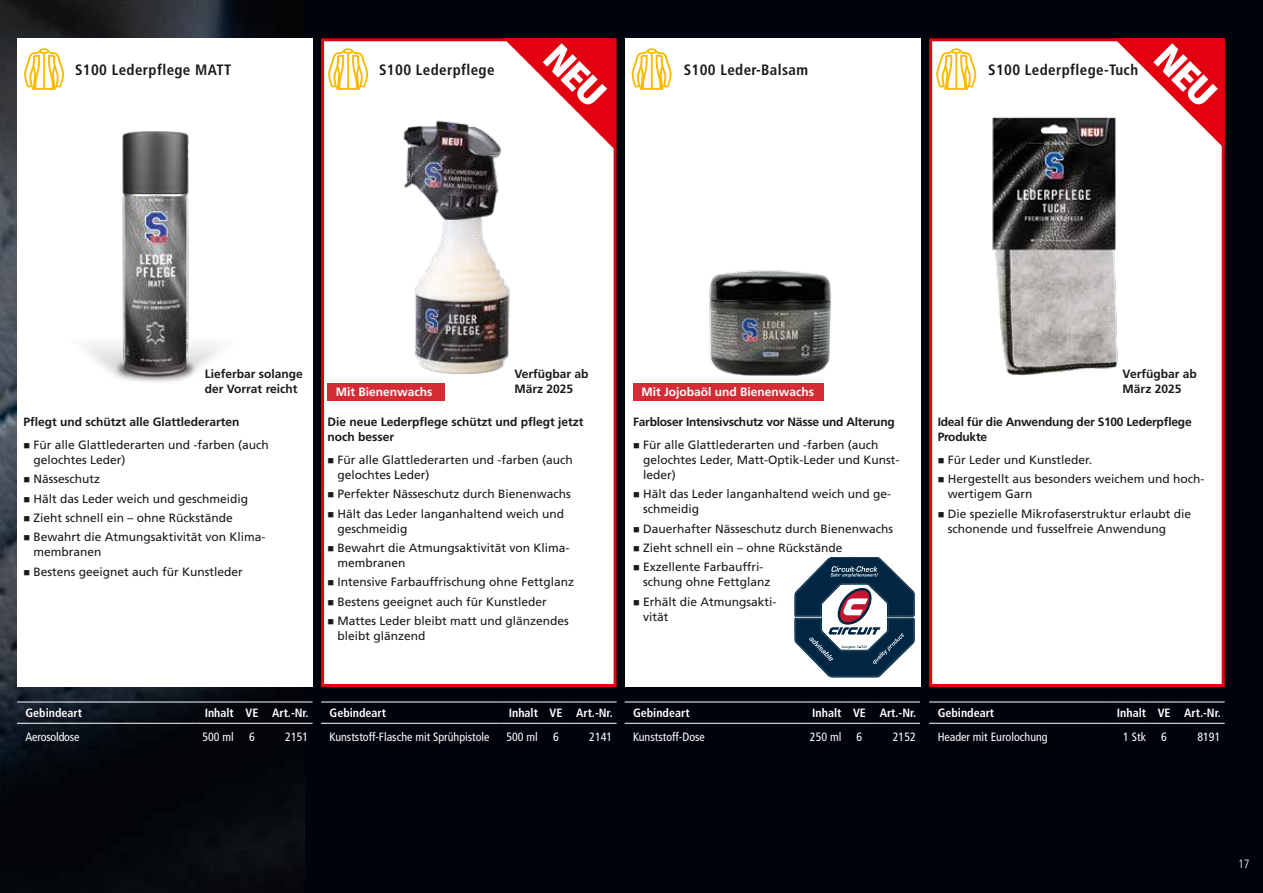
<style>
.page{position:relative;width:1263px;height:893px;background:#00020c}
.page>*{position:absolute;margin:0;border:0;box-sizing:border-box;transform-origin:0 0}
.t1{font:700 condensed 15px "Frutiger LT Pro";letter-spacing:.025em;color:#1a1a18}
.t2{font:12px/15px "Frutiger LT Pro";color:#1a1a18}
.t3{font:700 12px/15px "Frutiger LT Pro";color:#1a1a18}
.t4{font:condensed 12px "Frutiger LT Pro";color:#fff}
.t5{font:700 condensed 12px "Frutiger LT Pro";color:#fff}
.t6{font:700 12px/15px "Frutiger LT Pro";letter-spacing:-.02em;color:#1a1a18}
.t7{font:700 12px "Frutiger LT Pro";color:#fff}
.t8{font:300 condensed 12px "Frutiger LT Pro";color:#fff}
</style>
<div class="page">
<img style="left:0;top:0;width:305px;height:893px">
<div style="left:17px;top:38px;width:296px;height:649px;background:#fff"></div>
<div style="left:929px;top:38px;width:296px;height:649px;background:#fff;border:3px solid #e3000f"></div>
<div style="left:625px;top:38px;width:296px;height:649px;background:#fff"></div>
<svg style="left:795px;top:557px;width:119px;height:120px"></svg>
<div style="left:321px;top:38px;width:296px;height:649px;background:#fff;border:3px solid #e3000f"></div>
<svg style="left:328px;top:48px;width:40px;height:38px"></svg>
<svg style="left:24px;top:48px;width:40px;height:38px"></svg>
<svg style="left:936px;top:48px;width:40px;height:42px"></svg>
<svg style="left:632px;top:48px;width:40px;height:42px"></svg>
<img style="left:321px;top:86px;width:296px;height:328px">
<img style="left:27px;top:86px;width:193px;height:296px">
<img style="left:992px;top:117px;width:126px;height:259px">
<img style="left:709px;top:270px;width:122px;height:131px">
<hr style="left:321px;top:702px;width:179px;height:1px;background:#fff">
<hr style="left:500px;top:702px;width:42px;height:1px;background:#fff">
<svg style="left:542px;top:702px;width:28px;height:1px"></svg>
<hr style="left:570px;top:702px;width:47px;height:1px;background:#fff">
<hr style="left:321px;top:723px;width:179px;height:1px;background:#fff">
<hr style="left:500px;top:723px;width:42px;height:1px;background:#fff">
<svg style="left:542px;top:723px;width:28px;height:1px"></svg>
<hr style="left:570px;top:723px;width:47px;height:1px;background:#fff">
<hr style="left:17px;top:702px;width:179px;height:1px;background:#fff">
<hr style="left:196px;top:702px;width:42px;height:1px;background:#fff">
<svg style="left:238px;top:702px;width:28px;height:1px"></svg>
<hr style="left:266px;top:702px;width:47px;height:1px;background:#fff">
<hr style="left:17px;top:723px;width:179px;height:1px;background:#fff">
<hr style="left:196px;top:723px;width:42px;height:1px;background:#fff">
<svg style="left:238px;top:723px;width:28px;height:1px"></svg>
<hr style="left:266px;top:723px;width:47px;height:1px;background:#fff">
<hr style="left:929px;top:702px;width:179px;height:1px;background:#fff">
<hr style="left:1108px;top:702px;width:42px;height:1px;background:#fff">
<svg style="left:1150px;top:702px;width:28px;height:1px"></svg>
<hr style="left:1178px;top:702px;width:47px;height:1px;background:#fff">
<hr style="left:929px;top:723px;width:179px;height:1px;background:#fff">
<hr style="left:1108px;top:723px;width:42px;height:1px;background:#fff">
<svg style="left:1150px;top:723px;width:28px;height:1px"></svg>
<hr style="left:1178px;top:723px;width:47px;height:1px;background:#fff">
<hr style="left:625px;top:702px;width:178px;height:1px;background:#fff">
<hr style="left:803px;top:702px;width:43px;height:1px;background:#fff">
<svg style="left:846px;top:702px;width:27px;height:1px"></svg>
<hr style="left:873px;top:702px;width:47px;height:1px;background:#fff">
<hr style="left:625px;top:723px;width:178px;height:1px;background:#fff">
<hr style="left:803px;top:723px;width:43px;height:1px;background:#fff">
<svg style="left:846px;top:723px;width:27px;height:1px"></svg>
<hr style="left:873px;top:723px;width:47px;height:1px;background:#fff">
<div style="left:633px;top:383px;width:190px;height:18px;background:#d32c35"></div>
<div style="left:327px;top:383px;width:118px;height:18px;background:#d32c35"></div>
<svg style="left:503px;top:38px;width:111px;height:111px"></svg>
<svg style="left:1114px;top:38px;width:111px;height:111px"></svg>
<p class="t1" style="left:75px;top:61px;width:158px">S100 Lederpflege MATT</p>
<p class="t1" style="left:379px;top:61px;width:117px">S100 Lederpflege</p>
<p class="t1" style="left:684px;top:61px;width:126px">S100 Leder-Balsam</p>
<p class="t1" style="left:988px;top:61px;width:151px">S100 Lederpflege-Tuch</p>
<p class="t3" style="left:205px;top:366px;width:100px">Lieferbar solange der Vorrat reicht</p>
<p class="t3" style="left:23px;top:414px;width:218px">Pflegt und schützt alle Glattlederarten</p>
<p class="t2" style="left:33px;top:438px;width:237px;text-indent:-10px">■ Für alle Glattlederarten und -farben (auch gelochtes Leder)</p>
<p class="t2" style="left:23px;top:472px;width:78px">■ Nässeschutz</p>
<p class="t2" style="left:23px;top:491px;width:226px">■ Hält das Leder weich und geschmeidig</p>
<p class="t2" style="left:23px;top:510px;width:211px">■ Zieht schnell ein – ohne Rückstände</p>
<p class="t2" style="left:33px;top:530px;width:233px;text-indent:-10px">■ Bewahrt die Atmungsaktivität von Klima&shy;membranen</p>
<p class="t2" style="left:23px;top:564px;width:221px">■ Bestens geeignet auch für Kunstleder</p>
<p class="t3" style="left:514px;top:366px;width:76px">Verfügbar ab<br>März 2025</p>
<p class="t3" style="left:1123px;top:366px;width:76px">Verfügbar ab<br>März 2025</p>
<p class="t7" style="left:336px;top:385px;width:98px">Mit Bienenwachs</p>
<p class="t7" style="left:642px;top:385px;width:174px">Mit Jojobaöl und Bienenwachs</p>
<p class="t3" style="left:327px;top:414px;width:258px">Die neue Lederpflege schützt und pflegt jetzt noch besser</p>
<p class="t2" style="left:337px;top:453px;width:237px;text-indent:-10px">■ Für alle Glattlederarten und -farben (auch gelochtes Leder)</p>
<p class="t2" style="left:327px;top:487px;width:245px">■ Perfekter Nässeschutz durch Bienenwachs</p>
<p class="t2" style="left:337px;top:506px;width:228px;text-indent:-10px">■ Hält das Leder langanhaltend weich und geschmeidig</p>
<p class="t2" style="left:337px;top:540px;width:233px;text-indent:-10px">■ Bewahrt die Atmungsaktivität von Klima&shy;membranen</p>
<p class="t2" style="left:327px;top:575px;width:248px">■ Intensive Farbauffrischung ohne Fettglanz</p>
<p class="t2" style="left:327px;top:594px;width:221px">■ Bestens geeignet auch für Kunstleder</p>
<p class="t2" style="left:337px;top:613px;width:233px;text-indent:-10px">■ Mattes Leder bleibt matt und glänzendes bleibt glänzend</p>
<p class="t6" style="left:633px;top:414px;width:263px">Farbloser Intensivschutz vor Nässe und Alterung</p>
<p class="t2" style="left:643px;top:438px;width:258px;text-indent:-10px">■ Für alle Glattlederarten und -farben (auch gelochtes Leder, Matt-Optik-Leder und Kunst&shy;leder)</p>
<p class="t2" style="left:643px;top:487px;width:250px;text-indent:-10px">■ Hält das Leder langanhaltend weich und ge&shy;schmeidig</p>
<p class="t2" style="left:633px;top:521px;width:262px">■ Dauerhafter Nässeschutz durch Bienenwachs</p>
<p class="t2" style="left:633px;top:540px;width:211px">■ Zieht schnell ein – ohne Rückstände</p>
<p class="t2" style="left:643px;top:560px;width:129px;text-indent:-10px">■ Exzellente Farbauffri&shy;schung ohne Fettglanz</p>
<p class="t2" style="left:643px;top:594px;width:135px;text-indent:-10px">■ Erhält die Atmungsakti&shy;vität</p>
<p class="t6" style="left:938px;top:414px;width:256px">Ideal für die Anwendung der S100 Lederpflege<br>Produkte</p>
<p class="t2" style="left:938px;top:453px;width:156px">■ Für Leder und Kunstleder.</p>
<p class="t2" style="left:948px;top:472px;width:258px;text-indent:-10px">■ Hergestellt aus besonders weichem und hoch&shy;wertigem Garn</p>
<p class="t2" style="left:948px;top:506px;width:245px;text-indent:-10px">■ Die spezielle Mikrofaserstruktur erlaubt die schonende und fusselfreie Anwendung</p>
<p class="t5" style="left:26px;top:706px;width:58px">Gebindeart</p>
<p class="t5" style="left:205px;top:706px;width:105px">Inhalt VE Art.-Nr.</p>
<p class="t4" style="left:26px;top:729px;width:55px">Aerosoldose</p>
<p class="t4" style="left:202px;top:729px;width:33px">500 ml</p>
<p class="t4" style="left:249px;top:729px;width:7px">6</p>
<p class="t4" style="left:285px;top:729px;width:25px">2151</p>
<p class="t5" style="left:330px;top:706px;width:58px">Gebindeart</p>
<p class="t5" style="left:509px;top:706px;width:105px">Inhalt VE Art.-Nr.</p>
<p class="t4" style="left:330px;top:729px;width:161px">Kunststoff-Flasche mit Sprühpistole</p>
<p class="t4" style="left:506px;top:729px;width:33px">500 ml</p>
<p class="t4" style="left:553px;top:729px;width:7px">6</p>
<p class="t4" style="left:589px;top:729px;width:25px">2141</p>
<p class="t5" style="left:633px;top:706px;width:58px">Gebindeart</p>
<p class="t5" style="left:812px;top:706px;width:105px">Inhalt VE Art.-Nr.</p>
<p class="t4" style="left:633px;top:729px;width:73px">Kunststoff-Dose</p>
<p class="t4" style="left:810px;top:729px;width:33px">250 ml</p>
<p class="t4" style="left:857px;top:729px;width:7px">6</p>
<p class="t4" style="left:893px;top:729px;width:25px">2152</p>
<p class="t5" style="left:938px;top:706px;width:58px">Gebindeart</p>
<p class="t5" style="left:1117px;top:706px;width:105px">Inhalt VE Art.-Nr.</p>
<p class="t4" style="left:938px;top:729px;width:111px">Header mit Eurolochung</p>
<p class="t4" style="left:1123px;top:729px;width:24px">1 Stk</p>
<p class="t4" style="left:1161px;top:729px;width:7px">6</p>
<p class="t4" style="left:1197px;top:729px;width:25px">8191</p>
<p class="t8" style="left:1238px;top:857px;width:13px">17</p>
</div>
